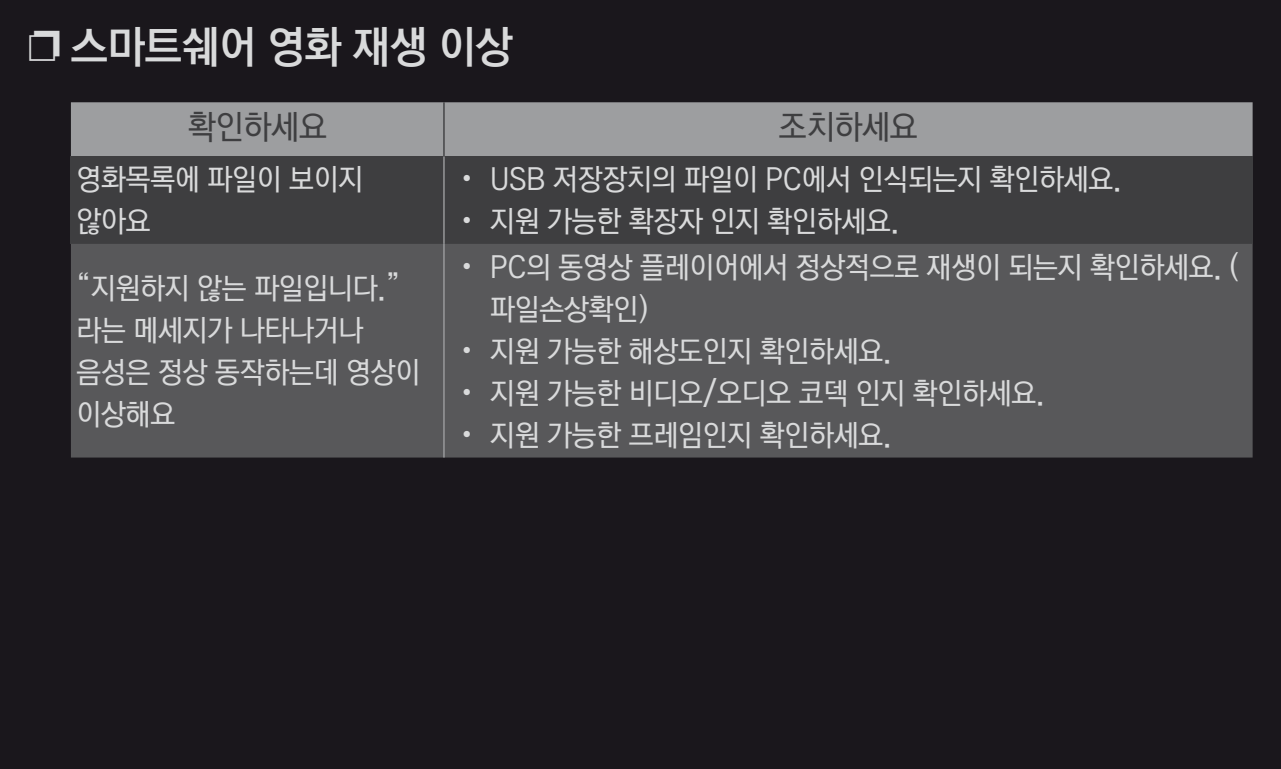
<style>
.page{position:relative;width:1281px;height:769px;background:#fff}
.page>*{position:absolute;margin:0;border:0;box-sizing:border-box;transform-origin:0 0}
.t1{font:48px "LG Display";color:#d9dadb}
.t2{font:300 36px "LG Display";color:#3e3e40}
.t3{font:300 32px/42px "LG Display";color:#d9dadb}
.s1{font-size:42px}
</style>
<div class="page">
<div style="left:0;top:0;width:1280px;height:768px;background:#1a171c"></div>
<div style="left:71px;top:102px;width:1181px;height:54px;background:#9d9ea0"></div>
<div style="left:71px;top:156px;width:373px;height:88px;background:#3e3e40"></div>
<div style="left:444px;top:156px;width:808px;height:88px;background:#3e3e40"></div>
<div style="left:71px;top:244px;width:1181px;height:213px;background:#58585a"></div>
<hr style="left:443px;top:156px;width:1px;height:88px;background:#9d9ea0">
<hr style="left:443px;top:244px;width:1px;height:213px;background:#9d9ea0">
<hr style="left:443px;top:102px;width:1px;height:54px;background:#3e3e40">
<h1 class="t1" style="left:28px;top:9px;width:485px"><span class="s1">❐</span> 스마트쉐어 영화 재생 이상</h1>
<p class="t2" style="left:188px;top:99px;width:140px">확인하세요</p>
<p class="t2" style="left:778px;top:99px;width:140px">조치하세요</p>
<p class="t3" style="left:77px;top:155px;width:288px">영화목록에 파일이 보이지 않아요</p>
<p class="t3" style="left:461px;top:155px;width:661px">• USB 저장장치의 파일이 PC에서 인식되는지 확인하세요.</p>
<p class="t3" style="left:461px;top:197px;width:438px">• 지원 가능한 확장자 인지 확인하세요.</p>
<p class="t3" style="left:77px;top:264px;width:345px">“지원하지 않는 파일입니다.” 라는 메세지가 나타나거나 음성은 정상 동작하는데 영상이 이상해요</p>
<p class="t3" style="left:490px;top:243px;width:750px;text-indent:-28px">• PC의 동영상 플레이어에서 정상적으로 재생이 되는지 확인하세요. ( 파일손상확인)</p>
<p class="t3" style="left:461px;top:327px;width:431px">• 지원 가능한 해상도인지 확인하세요.</p>
<p class="t3" style="left:461px;top:369px;width:584px">• 지원 가능한 비디오/오디오 코덱 인지 확인하세요.</p>
<p class="t3" style="left:461px;top:411px;width:431px">• 지원 가능한 프레임인지 확인하세요.</p>
</div>
